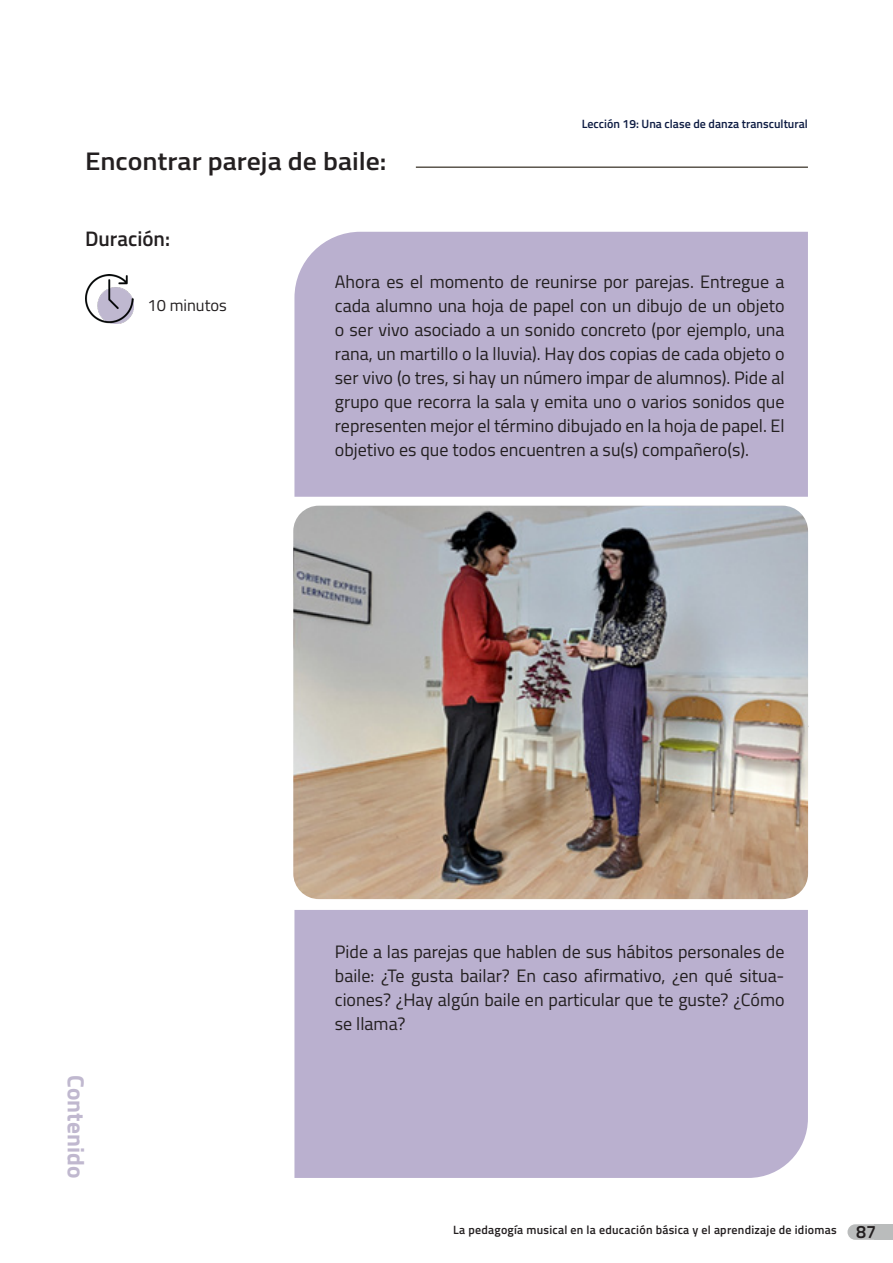
<style>
.page{position:relative;width:893px;height:1263px;background:#fff}
.page>*{position:absolute;margin:0;border:0;box-sizing:border-box;transform-origin:0 0}
.t1{font:600 25.5px "Titillium";color:#231f20;scale:1.09 1}
.t2{font:700 23.4px "Titillium";color:#c0b8cf}
.t3{font:600 21px "Titillium";color:#231f20}
.t4{font:18px/24px "Titillium";color:#231f20;text-align:justify}
.t5{font:600 18px "Titillium";color:#231f20}
.tex2{font:16.5px "Titillium";color:#231f20}
.t6{font:600 12px "Titillium";letter-spacing:.02em;color:#231f20}
.t7{font:600 12px "Titillium";color:#0d1b42}
</style>
<div class="page">
<div style="left:875px;top:1224px;width:18px;height:16px;background:#babcbc"></div>
<div style="left:847px;top:1224px;width:40px;height:16px;background:#babcbc;border-radius:8px"></div>
<hr style="left:416px;top:166px;width:392px;height:2px;background:#5b564c">
<img style="left:85px;top:274px;width:49px;height:49px">
<div style="left:294px;top:232px;width:514px;height:265px;background:#bab0cf"></div>
<div style="left:294px;top:910px;width:514px;height:268px;background:#bab0cf"></div>
<img style="left:293px;top:506px;width:515px;height:393px">
<p class="t1" style="left:85px;top:142px;width:278px">Encontrar pareja de baile:</p>
<p class="t3" style="left:85px;top:223px;width:87px">Duración:</p>
<p class="t7" style="left:582px;top:114px;width:228px">Lección 19: Una clase de danza transcultural</p>
<p class="tex2" style="left:148px;top:293px;width:81px">10 minutos</p>
<p class="t4" style="left:335px;top:269px;width:451px">Ahora es el momento de reunirse por parejas. Entregue a cada alumno una hoja de papel con un dibujo de un objeto o ser vivo asociado a un sonido concreto (por ejemplo, una rana, un martillo lao lluvia .) Hay dos copias de cada objeto o ser vivo o( tres, si hay un número impar de alumnos .) Pide al grupo que recorra la sala y emita uno o varios sonidos que representen mejor el término dibujado en la hoja de papel. El objetivo es que todos encuentren a su s( ) compañero . (s(</p>
<p class="t2" style="left:94px;top:1075px;width:104px;rotate:90deg">Contenido</p>
<p class="t4" style="left:335px;top:938px;width:451px">Pide a las parejas que hablen de sus hábitos personales de</p>
<p class="t4" style="left:335px;top:986px;width:451px">ciones? ¿Hay algún baile en particular que te guste? ¿Cómo</p>
<p class="t4" style="left:335px;top:962px;width:451px">baile ¿: Te gusta bailar? En caso afirmativo ¿, en qué situa-</p>
<p class="t4" style="left:335px;top:1010px;width:72px">se llama?</p>
<p class="t6" style="left:453px;top:1221px;width:385px">La pedagogía musical en la educación básica y el aprendizaje de idiomas</p>
<p class="t5" style="left:856px;top:1218px;width:22px">87</p>
</div>
